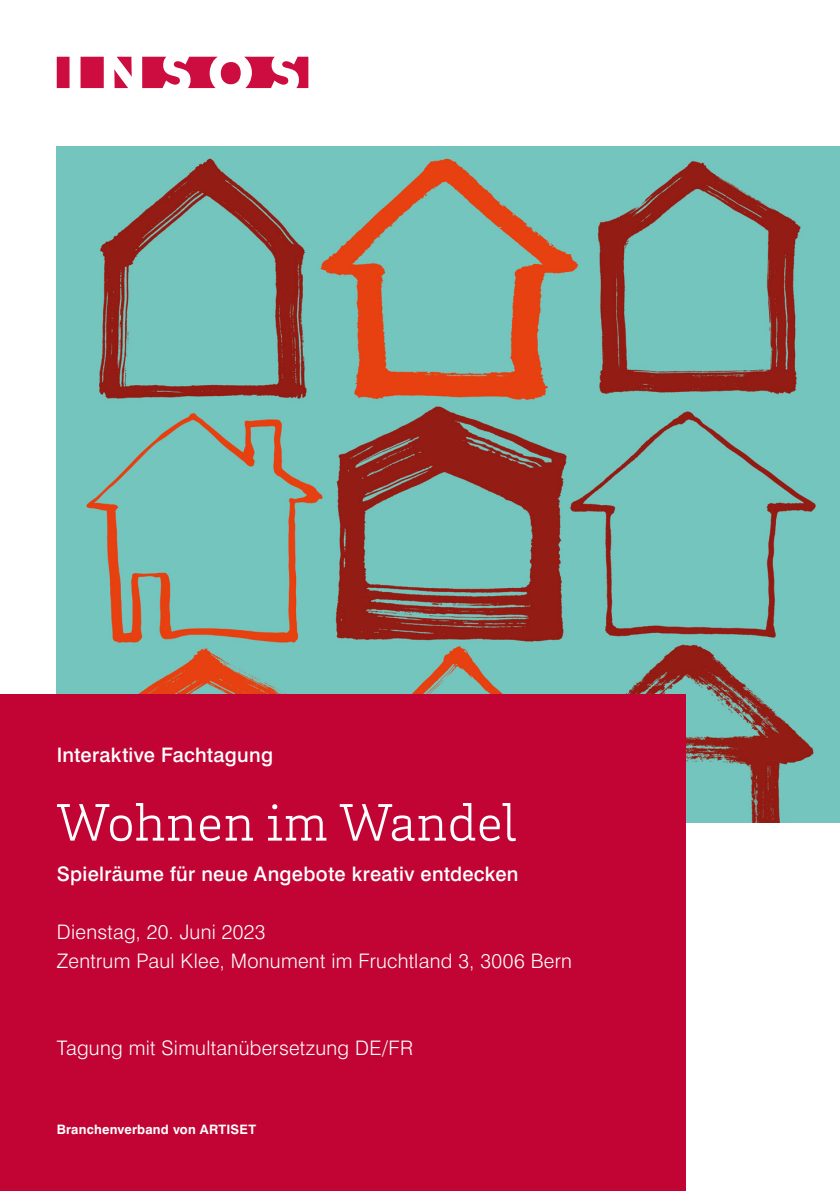
<style>
.page{position:relative;width:840px;height:1191px;background:#fff}
.page>*{position:absolute;margin:0;border:0;box-sizing:border-box;transform-origin:0 0}
.t1{font:300 54px "Brix Slab";letter-spacing:.01em;color:#fff}
.t2{font:300 20px/29px "Swiss 721 BT";letter-spacing:.015em;color:#fff}
.t3{font:500 20px "Swiss 721 BT";letter-spacing:.015em;color:#fff}
.t4{font:700 13px "Swiss 721 BT";letter-spacing:.015em;color:#fff}
</style>
<div class="page">
<img style="left:57px;top:146px;width:782px;height:676px">
<div style="left:0;top:694px;width:685px;height:497px;background:#c10434"></div>
<svg style="left:57px;top:57px;width:251px;height:31px"></svg>
<p class="t3" style="left:57px;top:742px;width:218px">Interaktive Fachtagung</p>
<h1 class="t1" style="left:57px;top:788px;width:461px">Wohnen im Wandel</h1>
<p class="t3" style="left:57px;top:861px;width:463px">Spielräume für neue Angebote kreativ entdecken</p>
<p class="t2" style="left:57px;top:917px;width:516px">Dienstag, 20. Juni 2023<br>Zentrum Paul Klee, Monument im Fruchtland 3, 3006 Bern</p>
<p class="t2" style="left:57px;top:1033px;width:358px">Tagung mit Simultanübersetzung DE/FR</p>
<p class="t4" style="left:57px;top:1121px;width:201px">Branchenverband von ARTISET</p>
</div>
